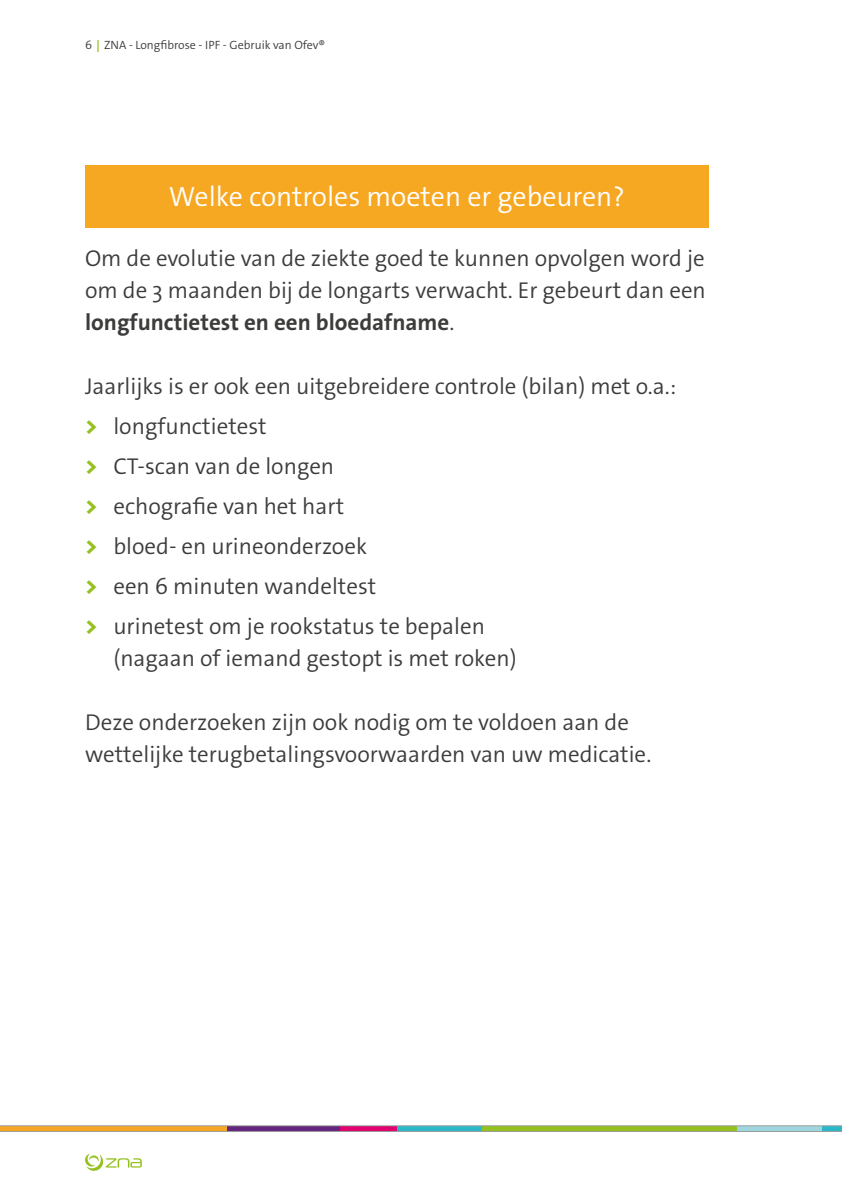
<style>
.page{position:relative;width:842px;height:1191px;background:#fff}
.page>*{position:absolute;margin:0;border:0;box-sizing:border-box;transform-origin:0 0}
.t1{font:300 28px "The Sans Os F";color:#fff}
.t2{font:300 23px/40px "The Sans Os F";color:#3c3c3b}
.t3{font:300 12px "The Sans Os F";color:#3c3c3b}
.s1{font-weight:700;color:#a2c73a}
.s2{font-weight:700}
.s3{font-weight:800;color:#95c11f}
</style>
<div class="page">
<svg style="left:0;top:1125px;width:842px;height:6px;background:#a49e6d"></svg>
<svg style="left:85px;top:1153px;width:57px;height:17px"></svg>
<div style="left:85px;top:165px;width:624px;height:62px;background:#f7a823"></div>
<p class="t3" style="left:85px;top:37px;width:242px">6<span class="s1">↕</span>ZNA - Longfibrose - IPF - Gebruik van Ofev®</p>
<p class="t1" style="left:169px;top:179px;width:457px">Welke controles moeten er gebeuren?</p>
<p class="t2" style="left:85px;top:242px;width:622px;line-height:32px;text-align:justify">Om de evolutie van de ziekte goed te kunnen opvolgen word je om de 3 maanden bij de longarts verwacht. Er gebeurt dan een <span class="s2">longfunctietest en een bloedafname</span>.</p>
<p class="t2" style="left:85px;top:366px;width:593px">Jaarlijks is er ook een uitgebreidere controle (bilan) met o.a.: <span class="s3">&gt;</span> longfunctietest<br><span class="s3">&gt;</span> CT-scan van de longen<br><span class="s3">&gt;</span> echografie van het hart<br><span class="s3">&gt;</span> bloed- en urineonderzoek<br><span class="s3">&gt;</span> een 6 minuten wandeltest<br><span class="s3">&gt;</span> urinetest om je rookstatus te bepalen</p>
<p class="t2" style="left:113px;top:638px;width:405px">(nagaan of iemand gestopt is met roken)</p>
<p class="t2" style="left:85px;top:706px;width:568px;line-height:32px">Deze onderzoeken zijn ook nodig om te voldoen aan de wettelijke terugbetalingsvoorwaarden van uw medicatie.</p>
</div>
